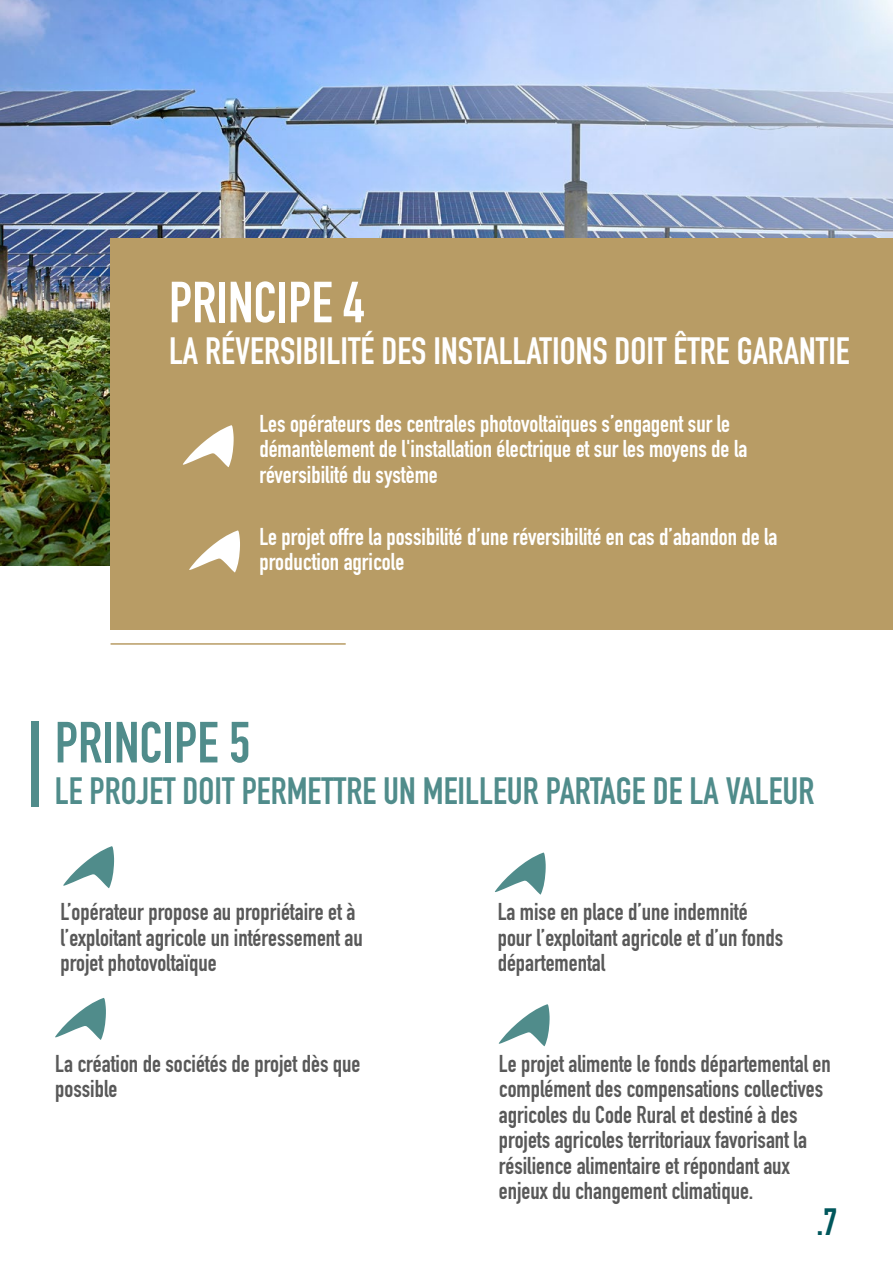
<style>
.page{position:relative;width:893px;height:1263px;background:#fff}
.page>*{position:absolute;margin:0;border:0;box-sizing:border-box;transform-origin:0 0}
.t1{font:57px "DIN Engschrift LT Pro";color:#fff}
.t2{font:57px "DIN Engschrift LT Pro";color:#508c8b}
.t3{font:37.5px "DIN Engschrift LT Pro";color:#508c8b}
.t4{font:37.5px "DIN Engschrift LT Pro";color:#fff}
.t5{font:37.5px "DIN Engschrift LT Pro";color:#00575c}
.t6{font:24px/25.5px "DIN Engschrift LT Pro";color:#595959}
.t7{font:24px/25.5px "DIN Engschrift LT Pro";color:#fff}
</style>
<div class="page">
<img style="left:1px;top:0;width:892px;height:566px">
<div style="left:111px;top:238px;width:782px;height:391px;background:#b89c65"></div>
<div style="left:31px;top:721px;width:7px;height:85px;background:#508c8b"></div>
<svg style="left:183px;top:425px;width:51px;height:42px"></svg>
<svg style="left:63px;top:846px;width:51px;height:42px"></svg>
<svg style="left:495px;top:853px;width:51px;height:41px"></svg>
<svg style="left:55px;top:998px;width:51px;height:42px"></svg>
<svg style="left:499px;top:1004px;width:51px;height:42px"></svg>
<svg style="left:189px;top:530px;width:51px;height:42px"></svg>
<hr style="left:111px;top:643px;width:235px;height:2px;background:#b89c65">
<h1 class="t1" style="left:169px;top:269px;width:197px">PRINCIPE 4</h1>
<h2 class="t4" style="left:169px;top:329px;width:682px">LA RÉVERSIBILITÉ DES INSTALLATIONS DOIT ÊTRE GARANTIE</h2>
<p class="t7" style="left:259px;top:411px;width:489px">Les opérateurs des centrales photovoltaïques s’engagent sur le démantèlement de l'installation électrique et sur les moyens de la réversibilité du système</p>
<p class="t7" style="left:259px;top:524px;width:520px">Le projet offre la possibilité d’une réversibilité en cas d’abandon de la production agricole</p>
<h1 class="t2" style="left:55px;top:709px;width:197px">PRINCIPE 5</h1>
<h2 class="t3" style="left:55px;top:769px;width:761px">LE PROJET DOIT PERMETTRE UN MEILLEUR PARTAGE DE LA VALEUR</h2>
<p class="t6" style="left:60px;top:899px;width:304px">L’opérateur propose au propriétaire et à l’exploitant agricole un intéressement au projet photovoltaïque</p>
<p class="t6" style="left:498px;top:899px;width:287px">La mise en place d’une indemnité pour l’exploitant agricole et d’un fonds départemental</p>
<p class="t6" style="left:55px;top:1051px;width:307px">La création de sociétés de projet dès que possible</p>
<p class="t6" style="left:499px;top:1051px;width:333px">Le projet alimente le fonds départemental en complément des compensations collectives agricoles du Code Rural et destiné à des projets agricoles territoriaux favorisant la résilience alimentaire et répondant aux enjeux du changement climatique.</p>
<h2 class="t5" style="left:816px;top:1199px;width:22px">.7</h2>
</div>
